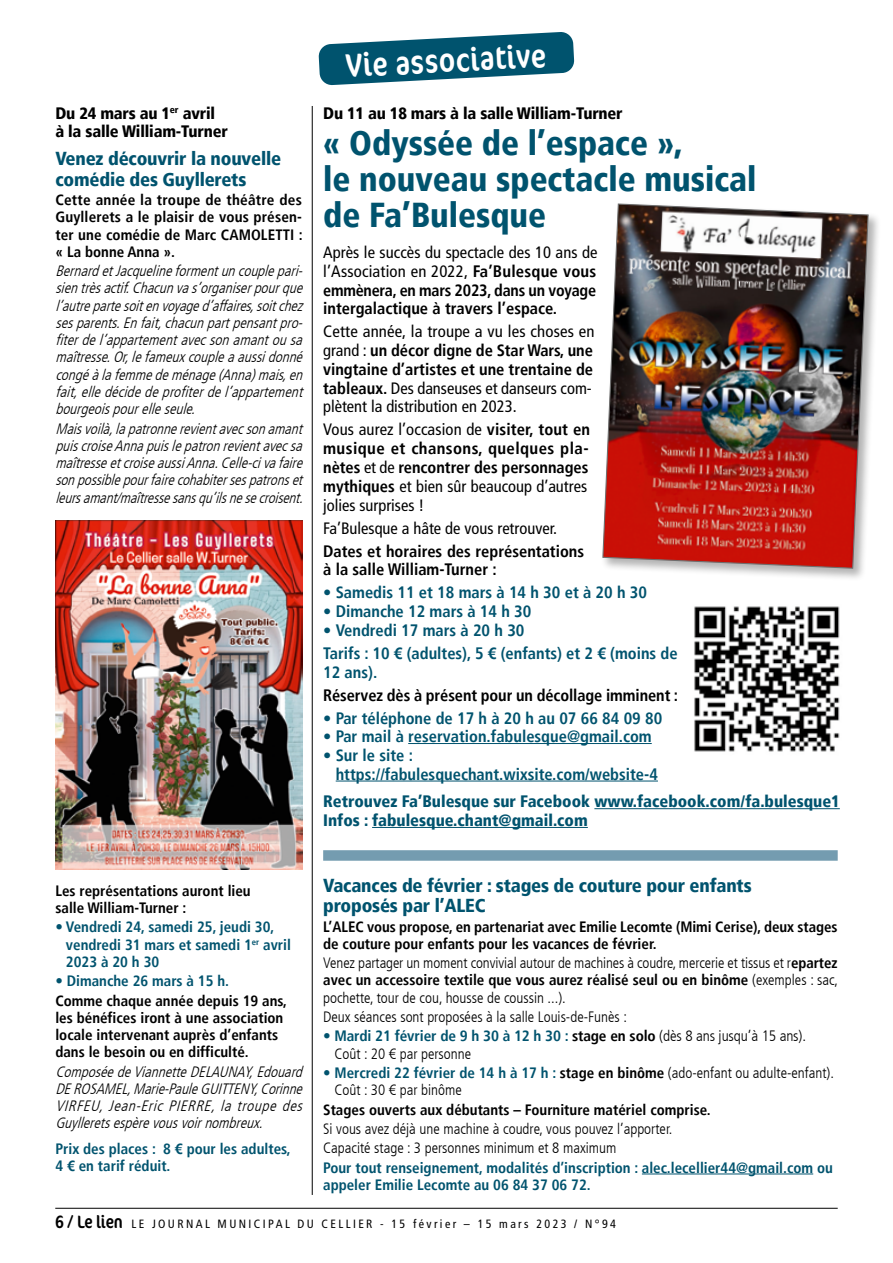
<style>
.page{position:relative;width:893px;height:1263px;background:#fff}
.page>*{position:absolute;margin:0;border:0;box-sizing:border-box;transform-origin:0 0}
.t1{font:900 condensed 34.5px/36px "Frutiger LT";color:#00536e}
.t2{font:condensed 33px "Cocon Pro";color:#fff}
.t3{font:900 condensed 18.75px/20.2px "Frutiger LT";letter-spacing:-.01em;color:#00536e}
.t4{font:700 condensed 16.5px/18.8px "Frutiger LT";color:#000}
.t5{font:700 condensed 16.5px/23px "Frutiger LT";color:#00536e}
.t6{font:condensed 16.5px/18.8px "Frutiger LT";color:#000}
.t7{font:900 condensed 16.5px/18.8px "Frutiger LT";color:#00536e}
.t8{font:900 condensed 16.5px/18px "Frutiger LT";letter-spacing:-.01em;color:#000}
.t9{font:italic 300 condensed 15px/17.2px "Frutiger LT";color:#000;text-align:justify}
.t10{font:300 condensed 15px/17.2px "Frutiger LT";color:#000}
.t11{font:700 condensed 15px/17.2px "Frutiger LT";color:#000}
.t12{font:700 condensed 15px/17.2px "Frutiger LT";color:#00536e}
.t13{font:condensed 12px "Frutiger LT";letter-spacing:.2em;color:#000}
.s1{font-weight:400}
.s2{font-weight:700}
.s3{font-weight:900}
.s4{font-weight:700;color:#00536e}
.s5{font-family:"Cocon Pro";font-size:18px}
</style>
<div class="page">
<hr style="left:55px;top:1208px;width:783px;height:1px;background:#000">
<div style="left:323px;top:850px;width:515px;height:11px;background:#749cb0"></div>
<img style="left:55px;top:520px;width:247px;height:350px">
<hr style="left:408px;top:743px;width:244px;height:1px;background:#00536e">
<hr style="left:336px;top:781px;width:322px;height:1px;background:#00536e">
<hr style="left:594px;top:808px;width:246px;height:1px;background:#00536e">
<hr style="left:372px;top:827px;width:216px;height:1px;background:#00536e">
<div style="left:600px;top:202px;width:282px;height:379px;background:#000;opacity:.3"></div>
<img style="left:602px;top:203px;width:267px;height:366px">
<hr style="left:642px;top:1173px;width:171px;height:1px;background:#00536e">
<img style="left:694px;top:606px;width:146px;height:146px">
<svg style="left:318px;top:32px;width:256px;height:53px"></svg>
<hr style="left:312px;top:106px;width:1px;height:1089px;background:#000">
<p class="t8" style="left:55px;top:104px;width:174px">Du 24 mars au 1<sup>er</sup> avril à la salle William-Turner</p>
<p class="t3" style="left:55px;top:149px;width:227px">Venez découvrir la nouvelle comédie des Guyllerets</p>
<p class="t11" style="left:55px;top:191px;width:249px;text-align:justify">Cette année la troupe de théâtre des Guyllerets a le plaisir de vous présen&shy;ter une comédie de Marc CAMOLETTI : « La bonne Anna ».</p>
<p class="t9" style="left:55px;top:263px;width:253px">BernardetJacquelineformentuncouplepari&shy;sientrèsactif.Chacunvas’organiserpourque l’autrepartesoitenvoyaged’affaires,soitchez sesparents.Enfait,chacunpartpensantpro&shy;fiterdel’appartementavecsonamantousa maîtresse.Or,lefameuxcoupleaaussidonné congéàlafemmedeménage(Anna)mais,en fait,elledécidedeprofiterdel’appartement bourgeoispourelleseule.</p>
<p class="t9" style="left:55px;top:420px;width:253px">Maisvoilà,lapatronnerevientavecsonamant puiscroiseAnnapuislepatronrevientavecsa maîtresseetcroiseaussiAnna.Celle-civafaire sonpossiblepourfairecohabitersespatronset leursamant/maîtressesansqu’ilsnesecroisent.</p>
<h2 class="t2" style="left:345px;top:43px;width:202px;rotate:-3deg">Vie associative</h2>
<p class="t8" style="left:323px;top:104px;width:301px">Du 11 au 18 mars à la salle William-Turner</p>
<h1 class="t1" style="left:323px;top:125px;width:435px">« Odyssée de l’espace »,<br>le nouveau spectacle musical de Fa’Bulesque</h1>
<p class="t4" style="left:323px;top:243px;width:276px;text-align:justify"><span class="s1">Après le succès du spectacle des 10 ans de l’Association en 2022,</span> Fa’Bulesque vous emmènera, en mars 2023, dans un voyage intergalactique à travers l’espace.</p>
<p class="t6" style="left:323px;top:322px;width:273px">Cette année, la troupe a vu les choses en grand : <span class="s2">un décor digne de Star Wars, une vingtaine d’artistes et une trentaine de tableaux.</span> Des danseuses et danseurs com&shy;plètent la distribution en 2023.</p>
<p class="t4" style="left:323px;top:420px;width:269px"><span class="s1">Vous aurez l’occasion de</span> visiter, tout en musique et chansons, quelques pla&shy;nètes <span class="s1">et de</span> rencontrer des personnages mythiques <span class="s1">et bien sûr beaucoup d’autres jolies surprises !</span></p>
<p class="t6" style="left:323px;top:518px;width:235px">Fa’Bulesque a hâte de vous retrouver.</p>
<p class="t4" style="left:323px;top:541px;width:263px">Dates et horaires des représentations à la salle William-Turner :</p>
<p class="t5" style="left:323px;top:581px;width:325px"><span class="s3">•</span> Samedis 11 et 18 mars à 14 h 30 et à 20 h 30</p>
<p class="t5" style="left:323px;top:600px;width:210px"><span class="s3">•</span> Dimanche 12 mars à 14 h 30</p>
<p class="t5" style="left:323px;top:619px;width:356px"><span class="s3">•</span> Vendredi 17 mars à 20 h 30<br>Tarifs : 10 € (adultes), 5 € (enfants) et 2 € (moins de</p>
<p class="t5" style="left:323px;top:660px;width:56px">12 ans).</p>
<p class="t4" style="left:323px;top:685px;width:356px">Réservez dès à présent pour un décollage imminent :</p>
<p class="t5" style="left:323px;top:706px;width:341px"><span class="s3">•</span> Par téléphone de 17 h à 20 h au 07 66 84 09 80</p>
<p class="t5" style="left:323px;top:725px;width:330px"><span class="s3">•</span> Par mail à reservation.fabulesque@gmail.com</p>
<p class="t5" style="left:336px;top:746px;width:324px;line-height:18.8px;text-indent:-13px"><span class="s3">•</span> Sur le site : https://fabulesquechant.wixsite.com/website-4</p>
<p class="t7" style="left:323px;top:792px;width:518px">Retrouvez Fa’Bulesque sur Facebook www.facebook.com/fa.bulesque1<br>Infos : fabulesque.chant@gmail.com</p>
<p class="t11" style="left:55px;top:882px;width:197px">Les représentations auront lieu salle William-Turner :</p>
<p class="t12" style="left:66px;top:918px;width:227px;text-indent:-11px">• Vendredi 24, samedi 25, jeudi 30, vendredi 31 mars et samedi 1<sup>er</sup> avril<br>2023 à 20 h 30</p>
<p class="t12" style="left:55px;top:972px;width:175px">• Dimanche 26 mars à 15 h.</p>
<p class="t11" style="left:55px;top:992px;width:233px">Comme chaque année depuis 19 ans, les bénéfices iront à une association locale intervenant auprès d’enfants dans le besoin ou en difficulté.</p>
<p class="t9" style="left:55px;top:1063px;width:253px">ComposéedeViannetteDELAUNAY,Edouard DEROSAMEL,Marie-PauleGUITTENY,Corinne VIRFEU,Jean-Eric PIERRE,la troupe des Guylleretsespèrevousvoirnombreux.</p>
<p class="t12" style="left:55px;top:1140px;width:237px">Prix des places : 8 € pour les adultes,<br>4 € en tarif réduit.</p>
<p class="t3" style="left:323px;top:875px;width:430px">Vacances de février : stages de couture pour enfants proposés par l’ALEC</p>
<p class="t11" style="left:323px;top:918px;width:516px">L’ALEC vous propose, en partenariat avec Emilie Lecomte (Mimi Cerise), deux stages de couture pour enfants pour les vacances de février.</p>
<p class="t10" style="left:323px;top:954px;width:516px;text-align:justify">Venez partager un moment convivial autour de machines à coudre, mercerie et tissus et r<span class="s2">epartez avec un accessoire textile que vous aurez réalisé seul ou en binôme</span> (exemples : sac, pochette, tour de cou, housse de coussin ...).</p>
<p class="t10" style="left:323px;top:1008px;width:305px">Deux séances sont proposées à la salle Louis-de-Funès :</p>
<p class="t10" style="left:335px;top:1028px;width:473px;text-indent:-11px"><span class="s4">• Mardi 21 février de 9 h 30 à 12 h 30 :</span> <span class="s2">stage en solo</span> (dès 8 ans jusqu’à 15 ans).<br>Coût : 20 € par personne</p>
<p class="t10" style="left:335px;top:1064px;width:501px;text-indent:-11px"><span class="s4">• Mercredi 22 février de 14 h à 17 h :</span> <span class="s2">stage en binôme</span> (ado-enfant ou adulte-enfant).<br>Coût : 30 € par binôme</p>
<p class="t11" style="left:323px;top:1101px;width:389px">Stages ouverts aux débutants – Fourniture matériel comprise.</p>
<p class="t10" style="left:323px;top:1119px;width:351px;line-height:19.4px">Si vous avez déjà une machine à coudre, vous pouvez l’apporter.<br>Capacité stage : 3 personnes minimum et 8 maximum</p>
<p class="t12" style="left:323px;top:1159px;width:511px">Pour tout renseignement, modalités d’inscription : alec.lecellier44@gmail.com ou appeler Emilie Lecomte au 06 84 37 06 72.</p>
<p class="t13" style="left:55px;top:1216px;width:562px"><span class="s5">6 / Le lien</span> LE JOURNAL MUNICIPAL DU CELLIER - 15 février – 15 mars 2023 / N°94</p>
</div>
